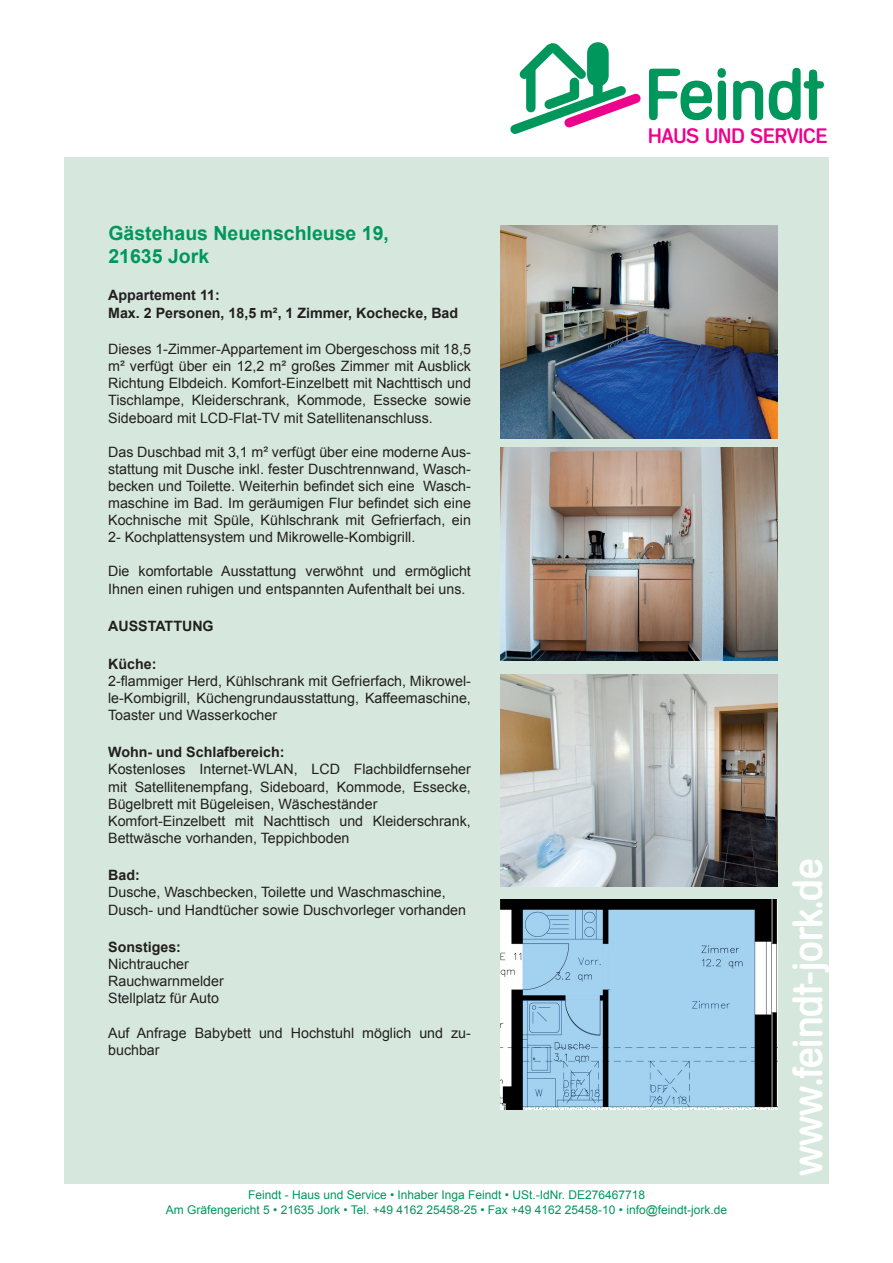
<style>
.page{position:relative;width:893px;height:1263px;background:#fff}
.page>*{position:absolute;margin:0;border:0;box-sizing:border-box;transform-origin:0 0}
.t1{font:500 70.35px "Mercedes";color:#00975c}
.t2{font:500 40.8px "Mercedes";color:#fff}
.t3{font:500 20.25px "Mercedes";color:#ed028c}
.t4{font:700 19.5px/23.4px "Arial";color:#00975c}
.t5{font:14.25px/17.1px "Arial";color:#231f20}
.t6{font:700 14.25px/18.8px "Arial";color:#231f20}
.t7{font:12px/14.4px "Arial";color:#00975c;text-align:center}
</style>
<div class="page">
<div style="left:64px;top:158px;width:765px;height:1026px;background:#d6e8de"></div>
<svg style="left:510px;top:46px;width:131px;height:88px"></svg>
<img style="left:501px;top:674px;width:276px;height:213px">
<img style="left:501px;top:448px;width:276px;height:212px">
<img style="left:501px;top:225px;width:276px;height:213px">
<img style="left:501px;top:899px;width:276px;height:211px">
<h3 class="t4" style="left:108px;top:222px;width:282px">Gästehaus Neuenschleuse 19,<br>21635 Jork</h3>
<p class="t6" style="left:108px;top:286px;width:352px">Appartement 11:<br>Max. 2 Personen, 18,5 m², 1 Zimmer, Kochecke, Bad</p>
<p class="t5" style="left:108px;top:341px;width:364px;text-align:justify">Dieses 1-Zimmer-Appartement im Obergeschoss mit 18,5 m² verfügt über ein 12,2 m² großes Zimmer mit Ausblick Richtung Elbdeich. Komfort-Einzelbett mit Nachttisch und Tischlampe, Kleiderschrank, Kommode, Essecke sowie Sideboard mit LCD-Flat-TV mit Satellitenanschluss.</p>
<p class="t5" style="left:108px;top:443px;width:364px;text-align:justify">Das Duschbad mit 3,1 m² verfügt über eine moderne Aus&shy;stattung mit Dusche inkl. fester Duschtrennwand, Wasch&shy;becken und Toilette. Weiterhin befindet sich eine Wasch&shy;maschine im Bad. Im geräumigen Flur befindet sich eine Kochnische mit Spüle, Kühlschrank mit Gefrierfach, ein 2- Kochplattensystem und Mikrowelle-Kombigrill.</p>
<p class="t5" style="left:108px;top:563px;width:364px">Die komfortable Ausstattung verwöhnt und ermöglicht<br>Ihnen einen ruhigen und entspannten Aufenthalt bei uns.</p>
<p class="t6" style="left:108px;top:617px;width:107px">AUSSTATTUNG</p>
<p class="t6" style="left:108px;top:654px;width:50px">Küche:</p>
<p class="t5" style="left:108px;top:672px;width:364px;text-align:justify">2-flammiger Herd, Kühlschrank mit Gefrierfach, Mikrowel&shy;le-Kombigrill, Küchengrundausstattung, Kaffeemaschine, Toaster und Wasserkocher</p>
<p class="t6" style="left:108px;top:743px;width:178px">Wohn- und Schlafbereich:</p>
<p class="t5" style="left:108px;top:761px;width:364px">Kostenloses Internet-WLAN, LCD Flachbildfernseher mit Satellitenempfang, Sideboard, Kommode, Essecke, Bügelbrett mit Bügeleisen, Wäscheständer Komfort-Einzelbett mit Nachttisch und Kleiderschrank, Bettwäsche vorhanden, Teppichboden</p>
<p class="t6" style="left:108px;top:866px;width:33px">Bad:</p>
<p class="t5" style="left:108px;top:884px;width:359px">Dusche, Waschbecken, Toilette und Waschmaschine,<br>Dusch- und Handtücher sowie Duschvorleger vorhanden</p>
<p class="t6" style="left:108px;top:938px;width:74px">Sonstiges:</p>
<p class="t5" style="left:108px;top:956px;width:117px">Nichtraucher<br>Rauchwarnmelder<br>Stellplatz für Auto</p>
<p class="t5" style="left:108px;top:1024px;width:364px">Auf Anfrage Babybett und Hochstuhl möglich und zu&shy;buchbar</p>
<h1 class="t1" style="left:645px;top:53px;width:179px">Feindt</h1>
<h3 class="t3" style="left:648px;top:124px;width:181px">HAUS UND SERVICE</h3>
<h2 class="t2" style="left:783px;top:1176px;width:319px;rotate:-90deg">www.feindt-jork.de</h2>
<p class="t7" style="left:166px;top:1188px;width:563px">Feindt - Haus und Service • Inhaber Inga Feindt • USt.-IdNr. DE276467718<br>Am Gräfengericht 5 • 21635 Jork • Tel. +49 4162 25458-25 • Fax +49 4162 25458-10 • info@feindt-jork.de</p>
</div>
